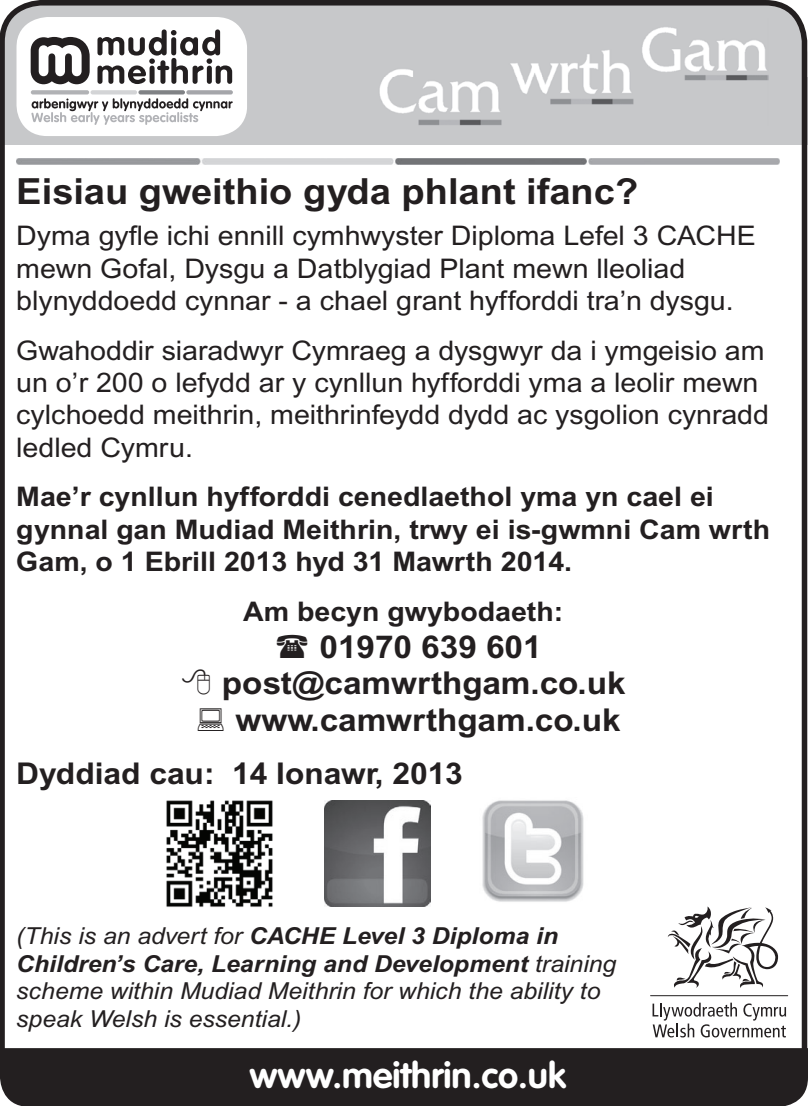
<style>
.page{position:relative;width:808px;height:1106px;background:#fff}
.page>*{position:absolute;margin:0;border:0;box-sizing:border-box;transform-origin:0 0}
.t1{font:700 36px "Arial";color:#231f20;scale:1.06 1}
.t2{font:700 35.7px "VAG Rounded";color:#fff}
.t3{font:700 31.5px/36.9px "Arial";color:#231f20;text-align:center;scale:1.06 1}
.t4{font:700 30px "Arial";color:#231f20;scale:1.06 1}
.t5{font:27px/32.4px "Arial";color:#231f20;scale:1.06 1}
.t6{font:700 27px/32.4px "Arial";color:#231f20;scale:1.06 1}
.t7{font:italic 23.4px/27.9px "Arial";color:#231f20;scale:1.06 1}
.s1{font-weight:700}
</style>
<div class="page">
<div style="left:0;top:0;width:552px;height:126px;background:#c7c8ca;border-radius:54px"></div>
<div style="left:0;top:77px;width:552px;height:68px;background:#c7c8ca"></div>
<div style="left:297px;top:0;width:510px;height:126px;background:#c7c8ca;border-radius:54px"></div>
<div style="left:297px;top:77px;width:510px;height:68px;background:#c7c8ca"></div>
<div style="left:0;top:0;width:807px;height:1106px;border:6px solid #231f20;border-radius:39px"></div>
<svg style="left:0;top:1048px;width:808px;height:58px;background:#282425"></svg>
<div style="left:27px;top:1053px;width:752px;height:41px;background:#231f20"></div>
<svg style="left:16px;top:17px;width:231px;height:119px;background:#cecdce"></svg>
<img style="left:379px;top:27px;width:389px;height:99px">
<svg style="left:668px;top:906px;width:110px;height:82px"></svg>
<svg style="left:652px;top:1002px;width:134px;height:35px"></svg>
<svg style="left:650px;top:995px;width:138px;height:1px"></svg>
<img style="left:16px;top:159px;width:763px;height:6px">
<img style="left:166px;top:800px;width:107px;height:107px">
<img style="left:325px;top:800px;width:106px;height:106px">
<img style="left:482px;top:800px;width:102px;height:102px">
<h1 class="t1" style="left:16px;top:170px;width:588px">Eisiau gweithio gyda phlant ifanc?</h1>
<p class="t5" style="left:16px;top:219px;width:699px">Dyma gyfle ichi ennill cymhwyster Diploma Lefel 3 CACHE mewn Gofal, Dysgu a Datblygiad Plant mewn lleoliad blynyddoedd cynnar - a chael grant hyfforddi tra’n dysgu.</p>
<p class="t5" style="left:16px;top:334px;width:711px">Gwahoddir siaradwyr Cymraeg a dysgwyr da i ymgeisio am un o’r 200 o lefydd ar y cynllun hyfforddi yma a leolir mewn cylchoedd meithrin, meithrinfeydd dydd ac ysgolion cynradd ledled Cymru.</p>
<p class="t6" style="left:16px;top:480px;width:713px">Mae’r cynllun hyfforddi cenedlaethol yma yn cael ei gynnal gan Mudiad Meithrin, trwy ei is-gwmni Cam wrth<br>Gam, o 1 Ebrill 2013 hyd 31 Mawrth 2014.</p>
<p class="t6" style="left:243px;top:594px;width:304px">Am becyn gwybodaeth:</p>
<p class="t3" style="left:222px;top:627px;width:382px">01970 639 601 post@camwrthgam.co.uk www.camwrthgam.co.uk</p>
<p class="t4" style="left:16px;top:755px;width:423px">Dyddiad cau: 14 Ionawr, 2013</p>
<p class="t7" style="left:16px;top:921px;width:567px">(This is an advert for <span class="s1">CACHE Level 3 Diploma in Children’s Care, Learning and Development</span> training scheme within Mudiad Meithrin for which the ability to speak Welsh is essential.)</p>
<h2 class="t2" style="left:249px;top:1054px;width:318px">www.meithrin.co.uk</h2>
</div>
